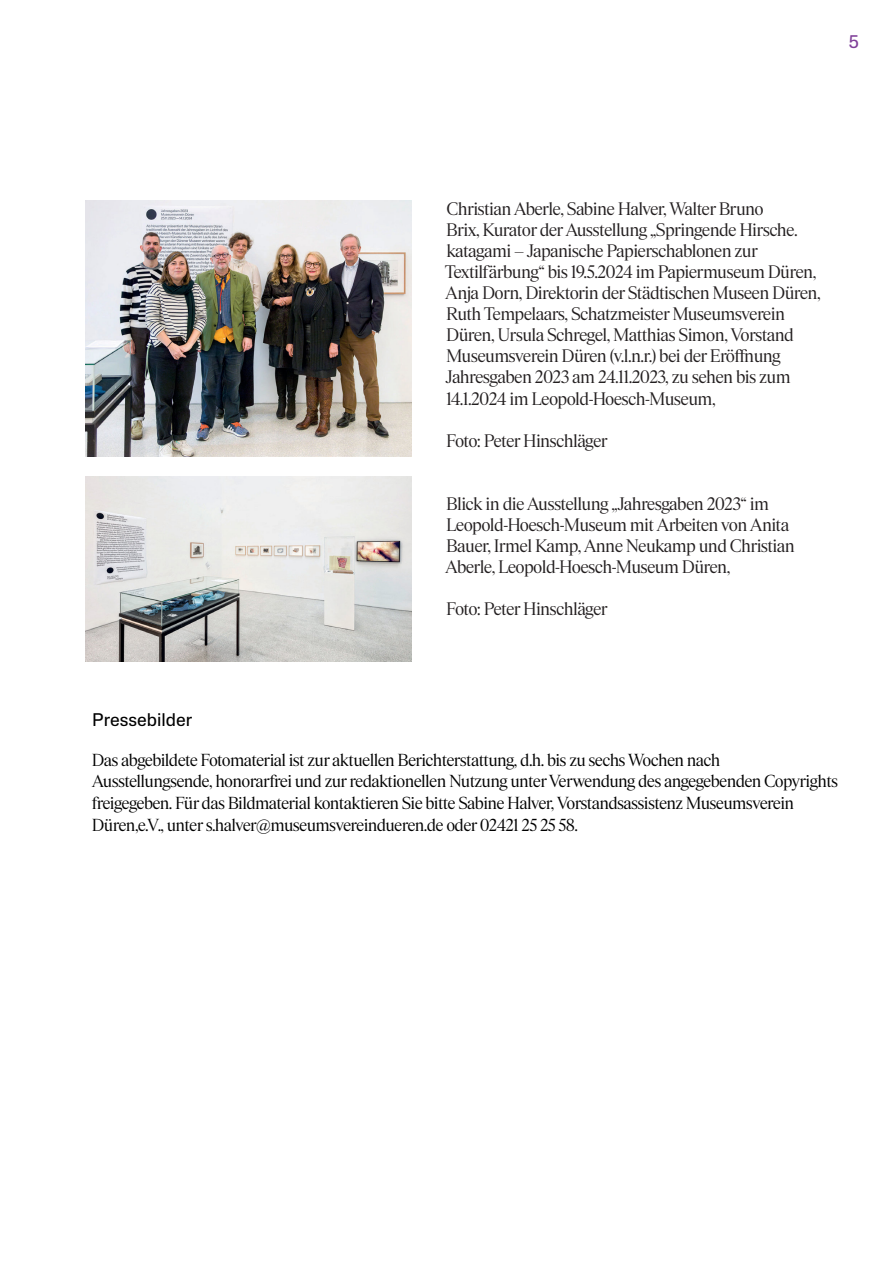
<style>
.page{position:relative;width:893px;height:1263px;background:#fff}
.page>*{position:absolute;margin:0;border:0;box-sizing:border-box;transform-origin:0 0}
.t1{font:18.75px/21px "Items";color:#231f20}
.t2{font:18px/21.8px "Items";color:#000}
.t3{font:18px "Lateral Standard";color:#000}
.t4{font:18px "Lateral Standard";color:#7f3f98}
</style>
<div class="page">
<img style="left:85px;top:201px;width:327px;height:255px">
<img style="left:85px;top:476px;width:327px;height:186px">
<p class="t4" style="left:849px;top:34px;width:12px">5</p>
<p class="t1" style="left:445px;top:199px;width:377px">Christian Aberle, Sabine Halver, Walter Bruno<br>Brix, Kurator der Ausstellung „Springende Hirsche. katagami – Japanische Papierschablonen zur Textilfärbung“ bis 19.5.2024 im Papiermuseum Düren, Anja Dorn, Direktorin der Städtischen Museen Düren, Ruth Tempelaars, Schatzmeister Museumsverein Düren, Ursula Schregel, Matthias Simon, Vorstand Museumsverein Düren (v.l.n.r.) bei der Eröffnung Jahresgaben 2023 am 24.11.2023, zu sehen bis zum 14.1.2024 im Leopold-Hoesch-Museum,</p>
<p class="t1" style="left:447px;top:430px;width:162px">Foto: Peter Hinschläger</p>
<p class="t1" style="left:446px;top:493px;width:351px">Blick in die Ausstellung „Jahresgaben 2023“ im Leopold-Hoesch-Museum mit Arbeiten von Anita Bauer, Irmel Kamp, Anne Neukamp und Christian Aberle, Leopold-Hoesch-Museum Düren,</p>
<p class="t1" style="left:447px;top:598px;width:162px">Foto: Peter Hinschläger</p>
<p class="t3" style="left:92px;top:712px;width:102px">Pressebilder</p>
<p class="t2" style="left:92px;top:749px;width:747px">Das abgebildete Fotomaterial ist zur aktuellen Berichterstattung, d.h. bis zu sechs Wochen nach Ausstellungsende, honorarfrei und zur redaktionellen Nutzung unter Verwendung des angegebenden Copyrights freigegeben. Für das Bildmaterial kontaktieren Sie bitte Sabine Halver, Vorstandsassistenz Museumsverein Düren,e.V., unter s.halver@museumsvereindueren.de oder 02421 25 25 58.</p>
</div>
